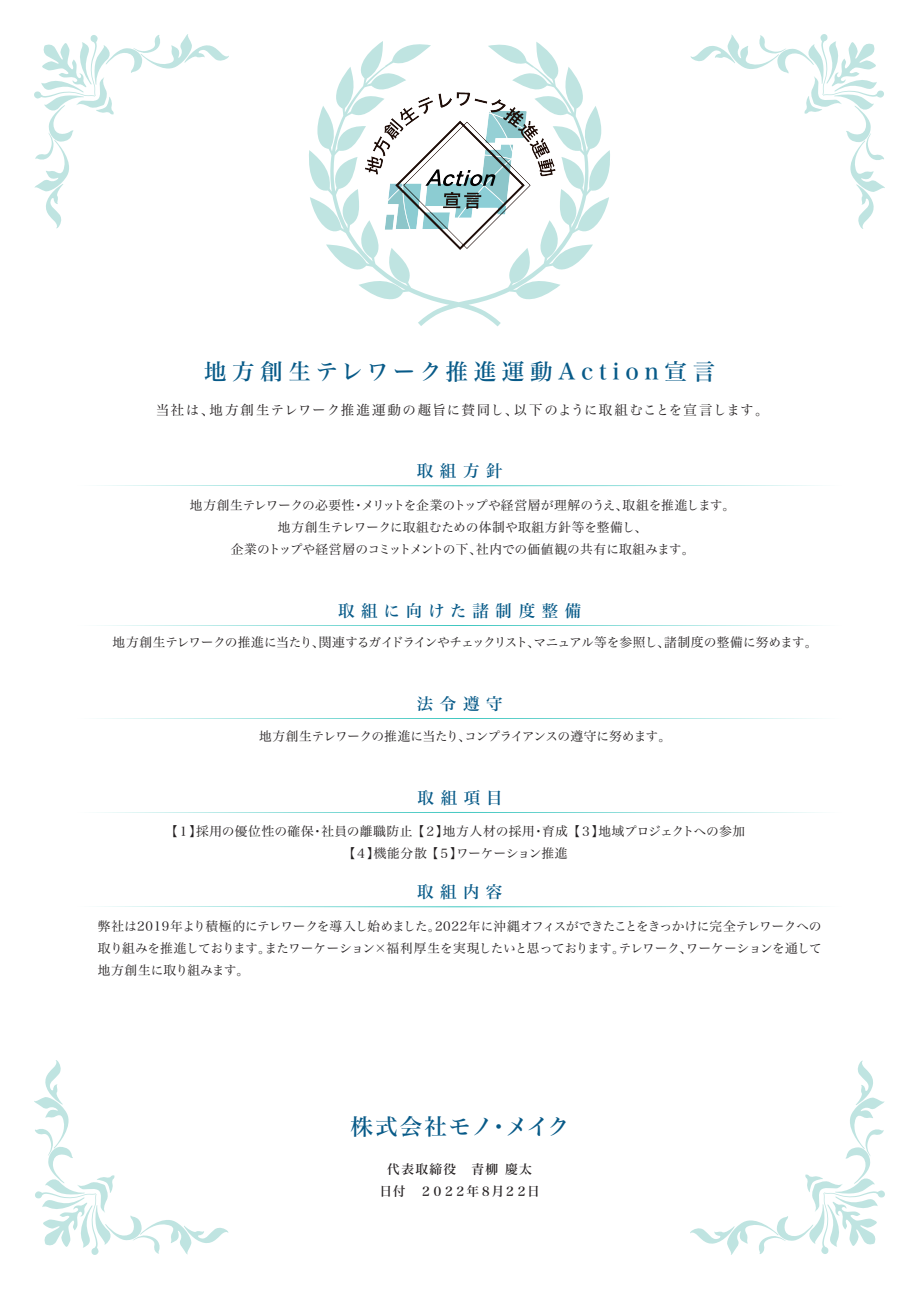
<style>
.page{position:relative;width:919px;height:1289px;background:#fff}
.page>*{position:absolute;margin:0;border:0;box-sizing:border-box;transform-origin:0 0}
.t1{font:22.5px "Hira Min Std N W5";letter-spacing:.25em;color:#075a88}
.t2{font:22.5px "Hira Min Std N W5";letter-spacing:.075em;color:#075a88}
.t3{font:16.5px "Hira Min Std N W5";letter-spacing:.4em;color:#075a88}
.t4{font:16.5px "Hira Min Std N W5";letter-spacing:.38em;color:#075a88}
.t5{font:13.5px "Hira Min Std N W3";letter-spacing:.085em;color:#231f20}
.t6{font:12.75px/22.4px "Hira Min Std N W3";letter-spacing:-.015em;color:#231f20;text-align:center}
.t7{font:12.75px/22.4px "Hira Min Std N W3";letter-spacing:.015em;color:#231f20;text-align:center}
.t8{font:12.75px "Hira Min Std N W3";letter-spacing:-.035em;color:#231f20}
.t9{font:12.75px "Hira Min Std N W3";letter-spacing:-.045em;color:#231f20}
.t10{font:12.75px/22.4px "Hira Min Std N W5";color:#231f20;text-align:center}
</style>
<div class="page">
<svg style="left:309px;top:41px;width:301px;height:285px"></svg>
<svg style="left:34px;top:34px;width:195px;height:195px"></svg>
<svg style="left:690px;top:34px;width:195px;height:195px"></svg>
<svg style="left:690px;top:1060px;width:195px;height:195px"></svg>
<svg style="left:34px;top:1060px;width:195px;height:195px"></svg>
<svg style="left:97px;top:485px;width:725px;height:1px"></svg>
<svg style="left:97px;top:625px;width:725px;height:1px"></svg>
<svg style="left:97px;top:718px;width:725px;height:1px"></svg>
<img style="left:354px;top:67px;width:210px;height:210px">
<svg style="left:97px;top:906px;width:725px;height:1px"></svg>
<svg style="left:97px;top:812px;width:725px;height:1px"></svg>
<h1 class="t1" style="left:204px;top:355px;width:512px">地方創生テレワーク推進運動Action宣言</h1>
<p class="t5" style="left:156px;top:400px;width:614px">当社は、地方創生テレワーク推進運動の趣旨に賛同し、以下のように取組むことを宣言します。</p>
<p class="t3" style="left:417px;top:459px;width:87px">取組方針</p>
<p class="t6" style="left:190px;top:493px;width:547px">地方創生テレワークの必要性・メリットを企業のトップや経営層が理解のうえ、取組を推進します。地方創生テレワークに取組むための体制や取組方針等を整備し、<br>企業のトップや経営層のコミットメントの下、社内での価値観の共有に取組みます。</p>
<p class="t4" style="left:338px;top:599px;width:245px">取組に向けた諸制度整備</p>
<p class="t8" style="left:113px;top:633px;width:706px">地方創生テレワークの推進に当たり、関連するガイドラインやチェックリスト、マニュアル等を参照し、諸制度の整備に努めます。</p>
<p class="t3" style="left:417px;top:692px;width:87px">法令遵守</p>
<p class="t9" style="left:259px;top:727px;width:413px">地方創生テレワークの推進に当たり、コンプライアンスの遵守に努めます。</p>
<p class="t3" style="left:417px;top:785px;width:87px">取組項目</p>
<p class="t7" style="left:165px;top:819px;width:581px">【１】採用の優位性の確保・社員の離職防止 【２】地方人材の採用・育成 【３】地域プロジェクトへの参加【４】機能分散 【５】ワーケーション推進</p>
<p class="t3" style="left:417px;top:880px;width:87px">取組内容</p>
<p class="t6" style="left:98px;top:914px;width:725px;text-align:justify">弊社は2019年より積極的にテレワークを導入し始めました。2022年に沖縄オフィスができたことをきっかけに完全テレワークへの取り組みを推進しております。またワーケーション×福利厚生を実現したいと思っております。テレワーク、ワーケーションを通して地方創生に取り組みます。</p>
<h1 class="t2" style="left:350px;top:1110px;width:221px">株式会社モノ・メイク</h1>
<p class="t10" style="left:379px;top:1157px;width:162px">代表取締役　青柳 慶太日付　２０２２年８月２２日</p>
</div>
